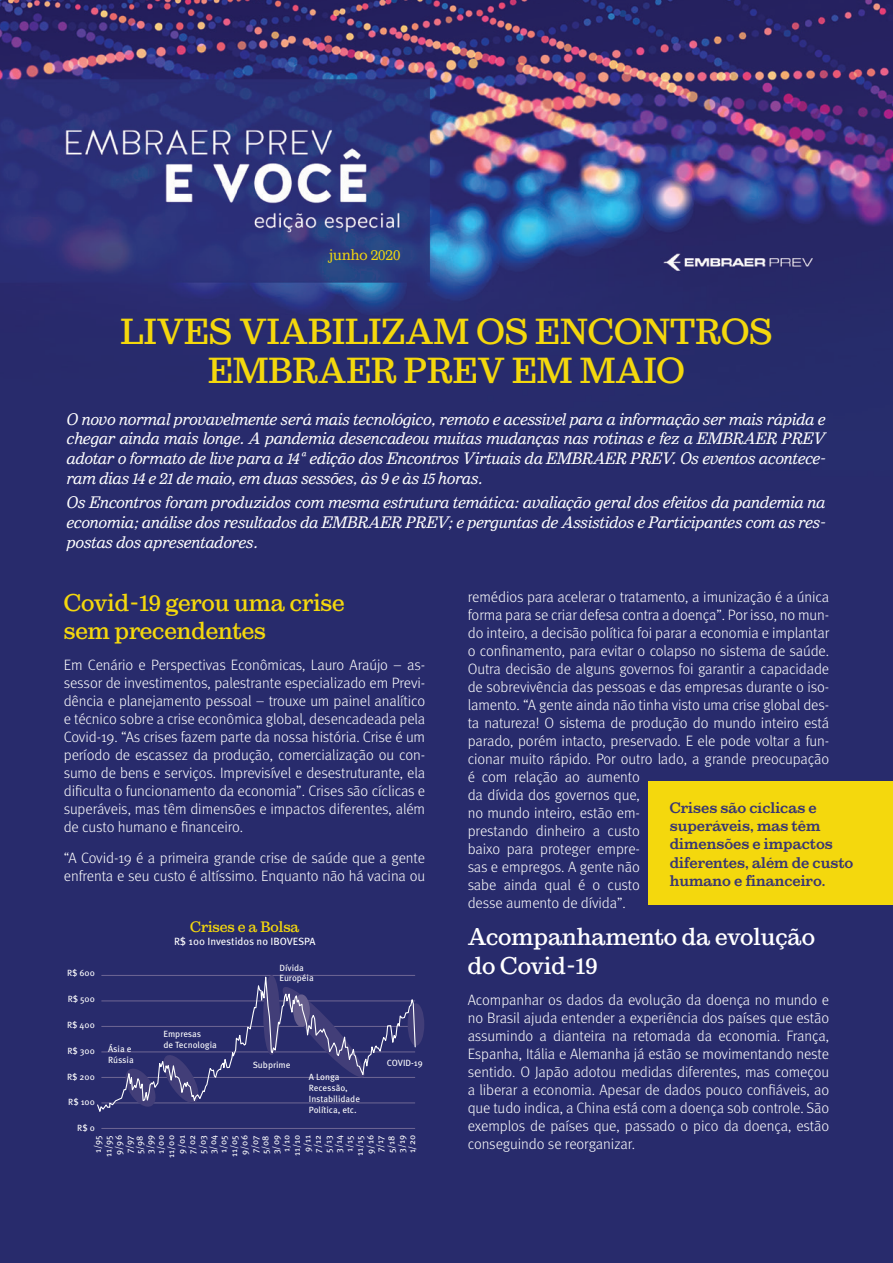
<style>
.page{position:relative;width:893px;height:1263px;background:#fff}
.page>*{position:absolute;margin:0;border:0;box-sizing:border-box;transform-origin:0 0}
.t1{font:500 36px/39px "Sutro";color:#f4d80d;text-align:center}
.t2{font:500 24px/28.5px "Sutro";color:#f4d80d}
.t3{font:500 24px/28.5px "Sutro";color:#fff}
.t4{font:italic 300 16.5px/19.8px "Sutro";color:#fff;text-align:justify}
.t5{font:300 15px/18px "Meta Pro";letter-spacing:-.005em;color:#fff;text-align:justify}
.t6{font:700 15px/18.3px "Sutro";color:#393673}
.t7{font:500 15px "Sutro";color:#f4d80d}
.t8{font:300 15px "Sutro";color:#f4d80d}
.t9{font:10.5px "Meta Pro";color:#fff}
.t10{font:9px/10.8px "Meta Pro";color:#fff}
</style>
<div class="page">
<img style="left:0;top:0;width:893px;height:1263px">
<div style="left:648px;top:781px;width:245px;height:124px;background:#f4d80d"></div>
<div style="left:408px;top:1003px;width:16px;height:43px;background:#423e78;border-radius:50%"></div>
<svg style="left:96px;top:963px;width:320px;height:171px;background:#323472"></svg>
<p class="t8" style="left:329px;top:246px;width:73px">junho 2020</p>
<h1 class="t1" style="left:120px;top:312px;width:654px">LIVES VIABILIZAM OS ENCONTROS<br>EMBRAER PREV EM MAIO</h1>
<p class="t4" style="left:67px;top:409px;width:760px">O novo normal provavelmente será mais tecnológico, remoto e acessível para a informação ser mais rápida e chegar ainda mais longe. A pandemia desencadeou muitas mudanças nas rotinas e fez a EMBRAER PREV adotar o formato de live para a 14ª edição dos Encontros Virtuais da EMBRAER PREV. Os eventos acontece&shy;ram dias 14 e 21 de maio, em duas sessões, às 9 e às 15 horas.</p>
<p class="t4" style="left:67px;top:492px;width:760px">Os Encontros foram produzidos com mesma estrutura temática: avaliação geral dos efeitos da pandemia na economia; análise dos resultados da EMBRAER PREV; e perguntas de Assistidos e Participantes com as res&shy;postas dos apresentadores.</p>
<h2 class="t2" style="left:64px;top:588px;width:282px">Covid-19 gerou uma crise sem precendentes</h2>
<p class="t5" style="left:64px;top:655px;width:363px">Em Cenário e Perspectivas Econômicas, Lauro Araújo – as&shy;sessor de investimentos, palestrante especializado em Previ&shy;dência e planejamento pessoal – trouxe um painel analítico e técnico sobre a crise econômica global, desencadeada pela Covid-19. “As crises fazem parte da nossa história. Crise é um período de escassez da produção, comercialização ou con&shy;sumo de bens e serviços. Imprevisível e desestruturante, ela dificulta o funcionamento da economia”. Crises são cíclicas e superáveis, mas têm dimensões e impactos diferentes, além de custo humano e financeiro.</p>
<p class="t5" style="left:64px;top:848px;width:363px">“A Covid-19 é a primeira grande crise de saúde que a gente enfrenta e seu custo é altíssimo. Enquanto não há vacina ou</p>
<p class="t10" style="left:67px;top:967px;width:29px">R$ 600</p>
<p class="t10" style="left:68px;top:993px;width:29px">R$ 500</p>
<p class="t10" style="left:67px;top:1019px;width:29px">R$ 400</p>
<p class="t10" style="left:67px;top:1044px;width:29px">R$ 300</p>
<p class="t10" style="left:67px;top:1070px;width:29px">R$ 200</p>
<p class="t10" style="left:68px;top:1096px;width:28px">R$ 100</p>
<p class="t10" style="left:77px;top:1122px;width:19px">R$ 0</p>
<p class="t10" style="left:108px;top:1043px;width:27px">Ásia e<br>Rússia</p>
<p class="t7" style="left:190px;top:919px;width:111px">Crises e a Bolsa</p>
<p class="t9" style="left:174px;top:933px;width:143px">R$ 100 Investidos no IBOVESPA</p>
<p class="t10" style="left:163px;top:1028px;width:55px">Empresas<br>de Tecnologia</p>
<p class="t10" style="left:280px;top:961px;width:36px">Dívida<br>Européia</p>
<p class="t10" style="left:253px;top:1058px;width:39px">Subprime</p>
<p class="t10" style="left:309px;top:1071px;width:53px">A Longa<br>Recessão,<br>Instabilidade<br>Política, etc.</p>
<p class="t10" style="left:387px;top:1057px;width:37px">COVID-19</p>
<p class="t10" style="left:123px;top:1153px;width:19px;rotate:-90deg">7/97</p>
<p class="t10" style="left:280px;top:1152px;width:19px;rotate:-90deg">1/10</p>
<p class="t10" style="left:343px;top:1152px;width:18px;rotate:-90deg">1/15</p>
<p class="t10" style="left:134px;top:1154px;width:20px;rotate:-90deg">5/98</p>
<p class="t10" style="left:197px;top:1154px;width:20px;rotate:-90deg">5/03</p>
<p class="t10" style="left:249px;top:1153px;width:20px;rotate:-90deg">7/07</p>
<p class="t10" style="left:291px;top:1156px;width:22px;rotate:-90deg">11/10</p>
<p class="t10" style="left:354px;top:1155px;width:22px;rotate:-90deg">11/15</p>
<p class="t10" style="left:312px;top:1153px;width:19px;rotate:-90deg">7/12</p>
<p class="t10" style="left:374px;top:1152px;width:18px;rotate:-90deg">7/17</p>
<p class="t10" style="left:92px;top:1153px;width:19px;rotate:-90deg">1/95</p>
<p class="t10" style="left:113px;top:1154px;width:21px;rotate:-90deg">9/96</p>
<p class="t10" style="left:155px;top:1153px;width:20px;rotate:-90deg">1/00</p>
<p class="t10" style="left:176px;top:1153px;width:20px;rotate:-90deg">9/01</p>
<p class="t10" style="left:217px;top:1153px;width:19px;rotate:-90deg">1/05</p>
<p class="t10" style="left:270px;top:1154px;width:21px;rotate:-90deg">3/09</p>
<p class="t10" style="left:333px;top:1153px;width:19px;rotate:-90deg">3/14</p>
<p class="t10" style="left:144px;top:1154px;width:20px;rotate:-90deg">3/99</p>
<p class="t10" style="left:186px;top:1154px;width:20px;rotate:-90deg">7/02</p>
<p class="t10" style="left:207px;top:1154px;width:20px;rotate:-90deg">3/04</p>
<p class="t10" style="left:238px;top:1155px;width:21px;rotate:-90deg">9/06</p>
<p class="t10" style="left:259px;top:1154px;width:21px;rotate:-90deg">5/08</p>
<p class="t10" style="left:301px;top:1152px;width:18px;rotate:-90deg">9/11</p>
<p class="t10" style="left:322px;top:1152px;width:19px;rotate:-90deg">5/13</p>
<p class="t10" style="left:364px;top:1153px;width:20px;rotate:-90deg">9/16</p>
<p class="t10" style="left:385px;top:1153px;width:20px;text-align:justify;rotate:-90deg">5/18<br>3/19<br>1/20</p>
<p class="t10" style="left:102px;top:1157px;width:23px;rotate:-90deg">11/95</p>
<p class="t10" style="left:165px;top:1157px;width:24px;rotate:-90deg">11/00</p>
<p class="t10" style="left:228px;top:1157px;width:23px;rotate:-90deg">11/05</p>
<p class="t5" style="left:468px;top:587px;width:363px;text-align:left">remédios para acelerar o tratamento, a imunização é a única forma para se criar defesa contra a doença”. Por isso, no mun&shy;do inteiro, a decisão política foi parar a economia e implantar o confinamento, para evitar o colapso no sistema de saúde.<br>Outra decisão de alguns governos foi garantir a capacidade de sobrevivência das pessoas e das empresas durante o iso&shy;lamento. “A gente ainda não tinha visto uma crise global des&shy;ta natureza! O sistema de produção do mundo inteiro está parado, porém intacto, preservado. E ele pode voltar a fun&shy;cionar muito rápido. Por outro lado, a grande preocupação é com relação ao aumento<br>da dívida dos governos que,<br>no mundo inteiro, estão em-<br>prestando dinheiro a custo<br>baixo para proteger empre-<br>sas e empregos. A gente não<br>sabe ainda qual é o custo<br>desse aumento de dívida”.</p>
<h2 class="t3" style="left:468px;top:923px;width:349px">Acompanhamento da evolução do Covid-19</h2>
<p class="t5" style="left:468px;top:990px;width:363px">Acompanhar os dados da evolução da doença no mundo e no Brasil ajuda entender a experiência dos países que estão assumindo a dianteira na retomada da economia. França, Espanha, Itália e Alemanha já estão se movimentando neste sentido. O Japão adotou medidas diferentes, mas começou a liberar a economia. Apesar de dados pouco confiáveis, ao que tudo indica, a China está com a doença sob controle. São exemplos de países que, passado o pico da doença, estão conseguindo se reorganizar.</p>
<p class="t6" style="left:670px;top:798px;width:185px">Crises são cíclicas e superáveis, mas têm dimensões e impactos diferentes, além de custo humano e financeiro.</p>
</div>
